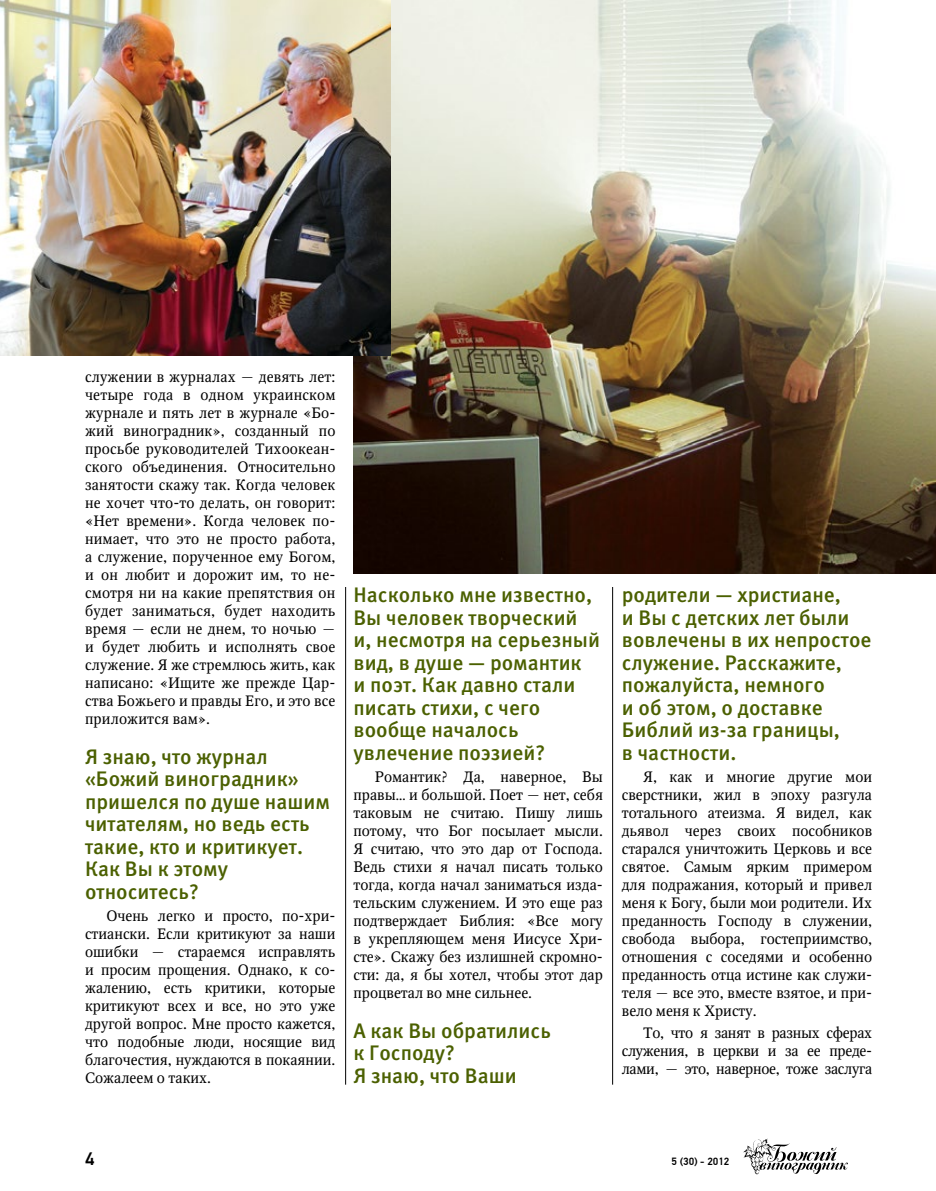
<style>
.page{position:relative;width:936px;height:1191px;background:#fff}
.page>*{position:absolute;margin:0;border:0;box-sizing:border-box;transform-origin:0 0}
.t1{font:500 21px/22.5px "Meta Pro";color:#4b6000}
.t2{font:500 18px "PF Din Text Pro";color:#000}
.t3{font:15px/18px "Octava";color:#000;text-align:justify}
.t4{font:500 10.5px "PF Din Text Pro";color:#000}
</style>
<div class="page">
<hr style="left:345px;top:587px;width:1px;height:497px;background:#000">
<hr style="left:612px;top:587px;width:1px;height:497px;background:#000">
<img style="left:353px;top:0;width:582px;height:573px">
<img style="left:0;top:0;width:390px;height:355px">
<svg style="left:743px;top:1138px;width:104px;height:36px"></svg>
<p class="t3" style="left:85px;top:368px;width:252px">служении в журналах — девять лет: четыре года в одном украинском журнале и пять лет в журнале «Бо&shy;жий виноградник», созданный по просьбе руководителей Тихоокеан&shy;ского объединения. Относительно занятости скажу так. Когда человек не хочет что-то делать, он говорит: «Нет времени». Когда человек по&shy;нимает, что это не просто работа, а служение, порученное ему Богом, и он любит и дорожит им, то не&shy;смотря ни на какие препятствия он будет заниматься, будет находить время — если не днем, то ночью — и будет любить и исполнять свое служение. Я же стремлюсь жить, как написано: «Ищите же прежде Цар&shy;ства Божьего и правды Его, и это все приложится вам».</p>
<h1 class="t1" style="left:85px;top:746px;width:246px">Я знаю, что журнал «Божий виноградник» пришелся по душе нашим читателям, но ведь есть такие, кто и критикует.<br>Как Вы к этому относитесь?</h1>
<p class="t3" style="left:85px;top:906px;width:252px;text-indent:21px">Очень легко и просто, по-хри&shy;стиански. Если критикуют за наши ошибки — стараемся исправлять и просим прощения. Однако, к со&shy;жалению, есть критики, которые критикуют всех и все, но это уже другой вопрос. Мне просто кажется, что подобные люди, носящие вид благочестия, нуждаются в покаянии.<br>Сожалеем о таких.</p>
<h1 class="t1" style="left:353px;top:584px;width:248px">Насколько мне известно,<br>Вы человек творческий и, несмотря на серьезный вид, в душе — романтик<br>и поэт. Как давно стали писать стихи, с чего вообще началось увлечение поэзией?</h1>
<p class="t3" style="left:353px;top:768px;width:251px;text-indent:21px">Романтик? Да, наверное, Вы правы… и большой. Поет — нет, себя таковым не считаю. Пишу лишь потому, что Бог посылает мысли.<br>Я считаю, что это дар от Господа.<br>Ведь стихи я начал писать только тогда, когда начал заниматься изда&shy;тельским служением. И это еще раз подтверждает Библия: «Все могу в укрепляющем меня Иисусе Хри&shy;сте». Скажу без излишней скромно&shy;сти: да, я бы хотел, чтобы этот дар процветал во мне сильнее.</p>
<h1 class="t1" style="left:353px;top:1019px;width:199px">А как Вы обратились к Господу?<br>Я знаю, что Ваши</h1>
<h1 class="t1" style="left:621px;top:584px;width:251px">родители — христиане,<br>и Вы с детских лет были вовлечены в их непростое служение. Расскажите, пожалуйста, немного<br>и об этом, о доставке<br>Библий из-за границы,<br>в частности.</h1>
<p class="t3" style="left:621px;top:768px;width:252px;text-indent:21px">Я, как и многие другие мои сверстники, жил в эпоху разгула тотального атеизма. Я видел, как дьявол через своих пособников старался уничтожить Церковь и все святое. Самым ярким примером для подражания, который и привел меня к Богу, были мои родители. Их преданность Господу в служении, свобода выбора, гостеприимство, отношения с соседями и особенно преданность отца истине как служи&shy;теля — все это, вместе взятое, и при&shy;вело меня к Христу.</p>
<p class="t3" style="left:621px;top:1024px;width:252px;text-indent:21px">То, что я занят в разных сферах служения, в церкви и за ее преде&shy;лами, — это, наверное, тоже заслуга</p>
<p class="t2" style="left:85px;top:1147px;width:11px">4</p>
<p class="t4" style="left:671px;top:1154px;width:59px">5 (30) - 2012</p>
</div>
